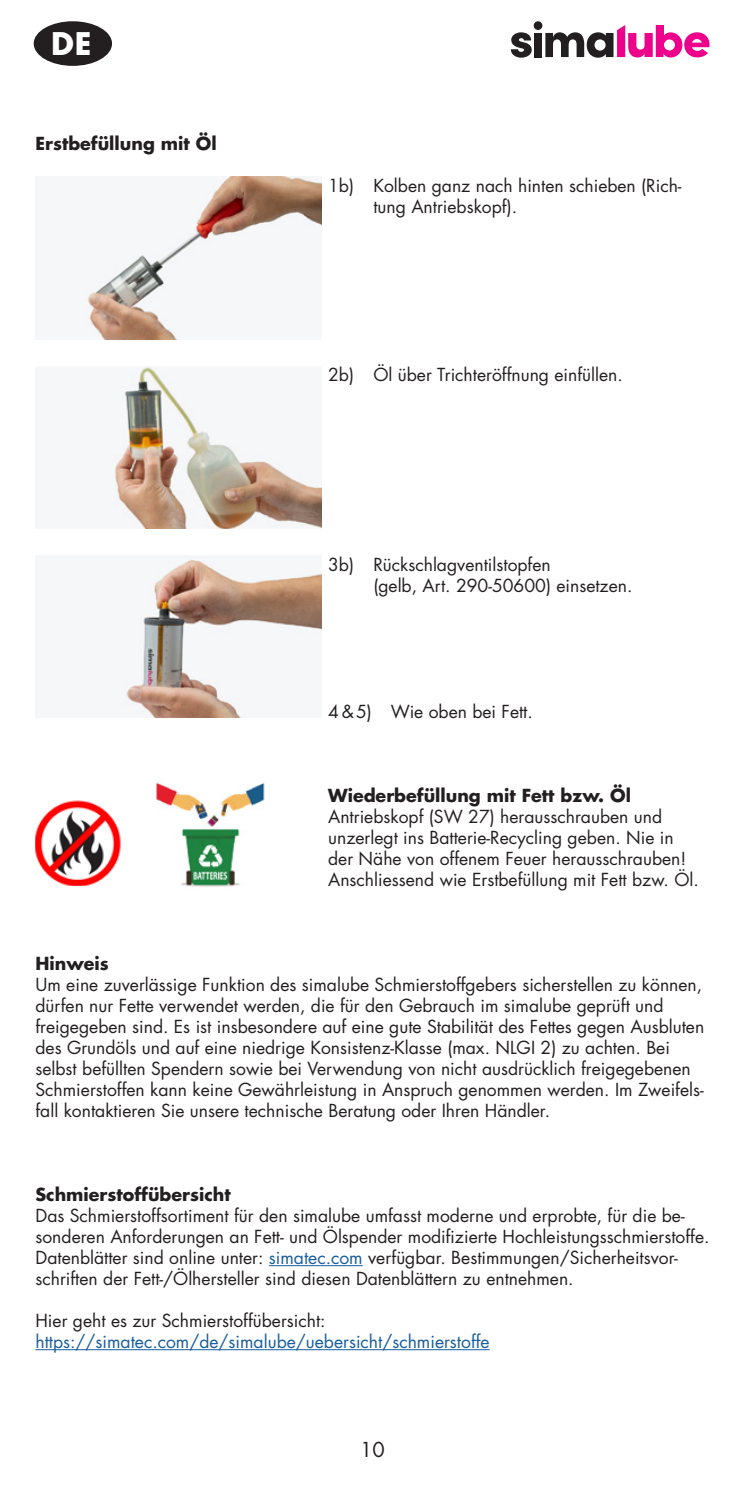
<style>
.page{position:relative;width:745px;height:1489px;background:#fff}
.page>*{position:absolute;margin:0;border:0;box-sizing:border-box;transform-origin:0 0}
.t1{font:700 30.25px "Futura Std";color:#fff}
.t2{font:20px "Futura Std";color:#231f20}
.Lauftext_DE{font:17.5px/21px "Futura Std";color:#231f20}
.Lauftext_mit_Tabulator{font:17.5px/21px "Futura Std";color:#231f20}
.Lauftext_DE-2{font:700 17.5px "Futura Std";color:#231f20}
.Lauftext_DE-3{font:17.5px "Futura Std";color:#175d9e}
.s1{color:#175d9e}
</style>
<div class="page">
<svg style="left:510px;top:32px;width:21px;height:26px"></svg>
<div style="left:534px;top:33px;width:7px;height:24px;background:#231f20"></div>
<div style="left:533px;top:21px;width:9px;height:9px;background:#231f20;border-radius:50%"></div>
<svg style="left:545px;top:25px;width:164px;height:33px"></svg>
<div style="left:34px;top:21px;width:78px;height:45px;background:#231f20;border-radius:50%"></div>
<hr style="left:269px;top:1265px;width:93px;height:1px;background:#175d9e">
<hr style="left:35px;top:1349px;width:454px;height:1px;background:#175d9e">
<img style="left:86px;top:176px;width:235px;height:163px">
<img style="left:113px;top:366px;width:208px;height:162px">
<img style="left:122px;top:557px;width:199px;height:160px">
<img style="left:35px;top:800px;width:86px;height:85px">
<img style="left:156px;top:782px;width:109px;height:105px">
<p class="t1" style="left:51px;top:23px;width:42px">DE</p>
<p class="Lauftext_DE-2" style="left:35px;top:132px;width:182px">Erstbefüllung mit Öl</p>
<p class="Lauftext_DE" style="left:373px;top:175px;width:309px;text-indent:-45px">1b) Kolben ganz nach hinten schieben (Rich&shy;tung Antriebskopf).</p>
<p class="Lauftext_DE" style="left:328px;top:364px;width:296px">2b) Öl über Trichteröffnung einfüllen.</p>
<p class="Lauftext_DE" style="left:373px;top:553px;width:260px;text-indent:-45px">3b) Rückschlagventilstopfen<br>(gelb, Art. 290-50600) einsetzen.</p>
<p class="Lauftext_DE" style="left:328px;top:700px;width:206px">4 &amp;5) Wie oben bei Fett.</p>
<p class="Lauftext_DE-2" style="left:328px;top:783px;width:304px">Wiederbefüllung mit Fett bzw. Öl</p>
<p class="Lauftext_mit_Tabulator" style="left:328px;top:805px;width:372px">Antriebskopf (SW 27) herausschrauben und unzerlegt ins Batterie-Recycling geben. Nie in der Nähe von offenem Feuer herausschrauben!<br>Anschliessend wie Erstbefüllung mit Fett bzw. Öl.</p>
<p class="Lauftext_DE-2" style="left:35px;top:951px;width:75px">Hinweis</p>
<p class="Lauftext_DE" style="left:35px;top:973px;width:670px">Um eine zuverlässige Funktion des simalube Schmierstoffgebers sicherstellen zu können, dürfen nur Fette verwendet werden, die für den Gebrauch im simalube geprüft und freigegeben sind. Es ist insbesondere auf eine gute Stabilität des Fettes gegen Ausbluten des Grundöls und auf eine niedrige Konsistenz-Klasse (max. NLGI 2) zu achten. Bei selbst befüllten Spendern sowie bei Verwendung von nicht ausdrücklich freigegebenen Schmierstoffen kann keine Gewährleistung in Anspruch genommen werden. Im Zweifels&shy;fall kontaktieren Sie unsere technische Beratung oder Ihren Händler.</p>
<p class="Lauftext_DE-2" style="left:35px;top:1182px;width:197px">Schmierstoffübersicht</p>
<p class="Lauftext_DE" style="left:35px;top:1204px;width:675px">Das Schmierstoffsortiment für den simalube umfasst moderne und erprobte, für die be&shy;sonderen Anforderungen an Fett- und Ölspender modifizierte Hochleistungsschmierstoffe.<br>Datenblätter sind online unter: <span class="s1">simatec.com</span> verfügbar. Bestimmungen/Sicherheitsvor&shy;schriften der Fett-/Ölhersteller sind diesen Datenblättern zu entnehmen.</p>
<p class="Lauftext_DE" style="left:35px;top:1309px;width:291px">Hier geht es zur Schmierstoffübersicht:</p>
<p class="Lauftext_DE-3" style="left:35px;top:1330px;width:455px">https://simatec.com/de/simalube/uebersicht/schmierstoffe</p>
<p class="t2" style="left:360px;top:1436px;width:26px">10</p>
</div>
